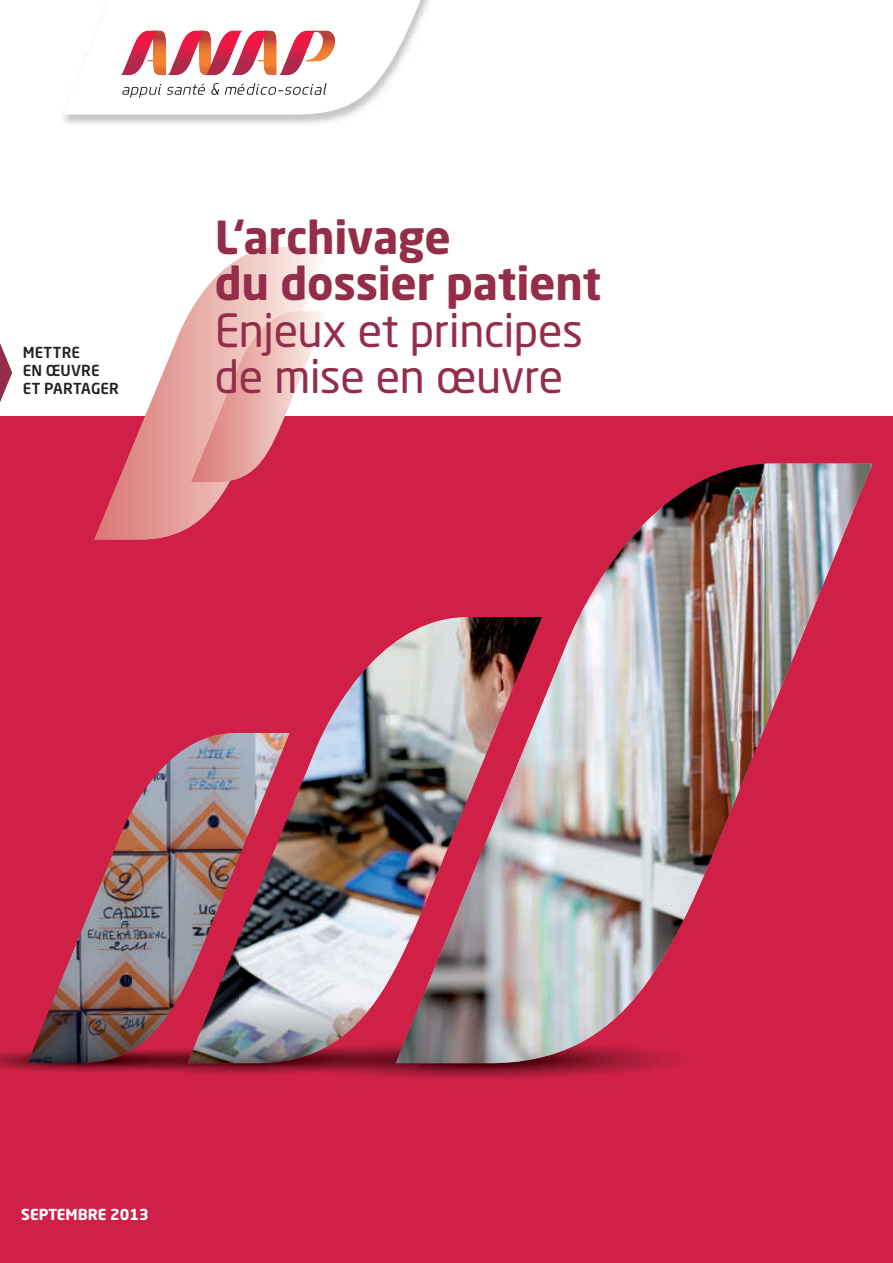
<style>
.page{position:relative;width:893px;height:1263px;background:#fff}
.page>*{position:absolute;margin:0;border:0;box-sizing:border-box;transform-origin:0 0}
.t1{font:45px/46.5px "Neo Sans Pro";letter-spacing:-.015em;color:#942d4a}
.t2{font:700 45px/46.5px "Neo Sans Pro";letter-spacing:-.005em;color:#942d4a}
.t3{font:500 15px/18px "Neo Sans Pro";color:#231f20}
.t4{font:700 15px "Neo Sans Pro";color:#fff}
</style>
<div class="page">
<div style="left:0;top:417px;width:893px;height:846px;background:#d12048"></div>
<svg style="left:94px;top:247px;width:236px;height:293px"></svg>
<svg style="left:191px;top:311px;width:137px;height:171px"></svg>
<svg style="left:0;top:343px;width:12px;height:59px"></svg>
<svg style="left:64px;top:0;width:367px;height:115px"></svg>
<svg style="left:122px;top:84px;width:39px;height:14px"></svg>
<svg style="left:167px;top:84px;width:38px;height:11px"></svg>
<svg style="left:211px;top:83px;width:8px;height:12px"></svg>
<svg style="left:225px;top:83px;width:102px;height:12px"></svg>
<svg style="left:121px;top:31px;width:214px;height:44px"></svg>
<img style="left:419px;top:1063px;width:251px;height:15px">
<img style="left:264px;top:1044px;width:155px;height:34px">
<img style="left:92px;top:1047px;width:134px;height:29px">
<img style="left:396px;top:463px;width:476px;height:600px">
<img style="left:340px;top:617px;width:152px;height:298px">
<img style="left:491px;top:617px;width:51px;height:149px">
<img style="left:289px;top:703px;width:51px;height:360px">
<img style="left:238px;top:874px;width:51px;height:189px">
<img style="left:187px;top:1016px;width:51px;height:47px">
<img style="left:339px;top:914px;width:102px;height:100px">
<img style="left:339px;top:1014px;width:51px;height:49px">
<img style="left:133px;top:733px;width:157px;height:141px">
<img style="left:80px;top:809px;width:53px;height:254px">
<img style="left:132px;top:874px;width:106px;height:142px">
<img style="left:27px;top:934px;width:53px;height:129px">
<img style="left:132px;top:1016px;width:53px;height:47px">
<p class="t3" style="left:23px;top:344px;width:98px">METTRE<br>EN ŒUVRE<br>ET PARTAGER</p>
<p class="t2" style="left:215px;top:214px;width:388px">L‘archivage<br>du dossier patient</p>
<p class="t1" style="left:215px;top:307px;width:370px">Enjeux et principes de mise en œuvre</p>
<p class="t4" style="left:21px;top:1206px;width:129px">SEPTEMBRE 2013</p>
</div>
